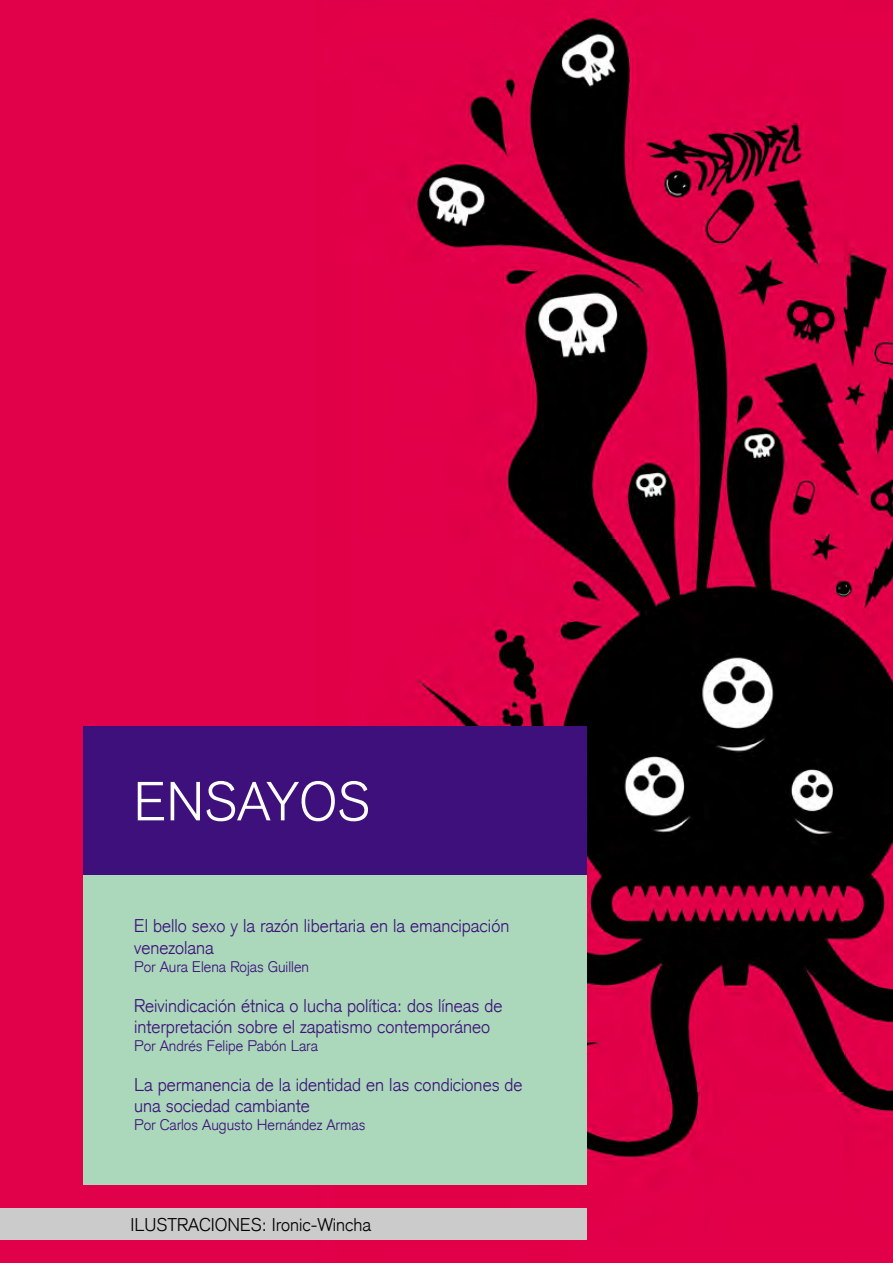
<style>
.page{position:relative;width:893px;height:1263px;background:#fff}
.page>*{position:absolute;margin:0;border:0;box-sizing:border-box;transform-origin:0 0}
.t1{font:300 54px "Akzidenz Grotesk";color:#fff}
.t2{font:300 18px/21.6px "Akzidenz Grotesk";color:#3d107b}
.t3{font:300 18px "Akzidenz Grotesk";color:#000}
.t4{font:300 15px "Akzidenz Grotesk";color:#3d107b}
</style>
<div class="page">
<img style="left:317px;top:0;width:576px;height:1263px">
<div style="left:0;top:0;width:317px;height:1263px;background:#e1004a"></div>
<div style="left:0;top:1208px;width:587px;height:31px;background:#cbcbcb"></div>
<div style="left:83px;top:875px;width:504px;height:310px;background:#abd8ba"></div>
<div style="left:83px;top:726px;width:504px;height:149px;background:#3d107b"></div>
<p class="t1" style="left:134px;top:767px;width:237px">ENSAYOS</p>
<p class="t2" style="left:134px;top:915px;width:377px">El bello sexo y la razón libertaria en la emancipación venezolana</p>
<p class="t4" style="left:134px;top:957px;width:176px">Por Aura Elena Rojas Guillen</p>
<p class="t2" style="left:134px;top:994px;width:370px">Reivindicación étnica o lucha política: dos líneas de interpretación sobre el zapatismo contemporáneo</p>
<p class="t4" style="left:134px;top:1036px;width:185px">Por Andrés Felipe Pabón Lara</p>
<p class="t2" style="left:134px;top:1073px;width:390px">La permanencia de la identidad en las condiciones de una sociedad cambiante</p>
<p class="t4" style="left:134px;top:1115px;width:233px">Por Carlos Augusto Hernández Armas</p>
<p class="t3" style="left:130px;top:1214px;width:242px">ILUSTRACIONES: Ironic-Wincha</p>
</div>
